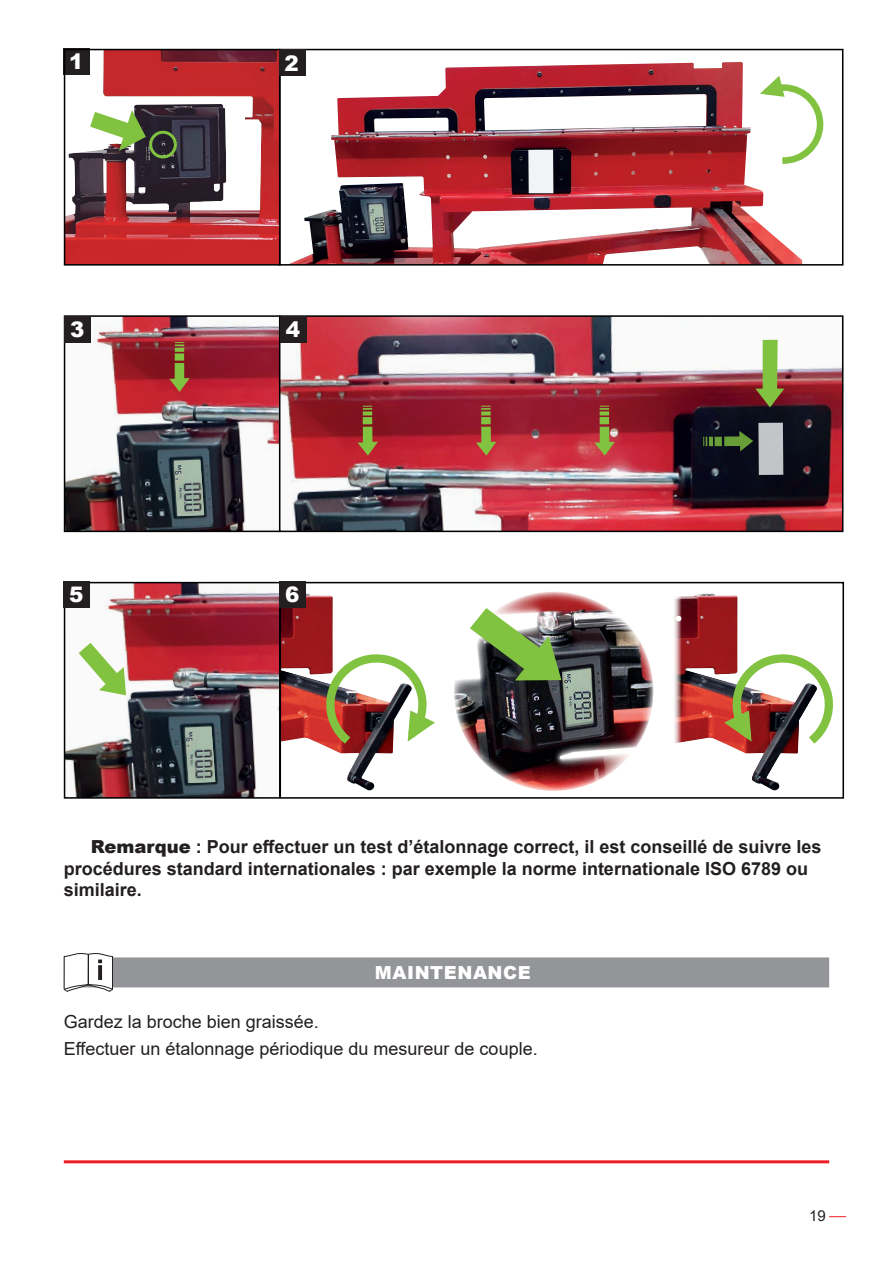
<style>
.page{position:relative;width:893px;height:1263px;background:#fff}
.page>*{position:absolute;margin:0;border:0;box-sizing:border-box;transform-origin:0 0}
.t1{font:900 21.45px "Arial";color:#fff}
.t2{font:700 18px/21.6px "Arial";color:#231f20}
.t3{font:18px/27.2px "Arial";color:#231f20}
.t4{font:900 18px "Arial";letter-spacing:.035em;color:#fff}
.t5{font:15px "Arial";color:#231f20}
.s1{font-weight:900}
</style>
<div class="page">
<svg style="left:829px;top:1216px;width:17px;height:1px"></svg>
<div style="left:64px;top:957px;width:765px;height:30px;background:#939598"></div>
<img style="left:67px;top:318px;width:773px;height:211px">
<svg style="left:169px;top:363px;width:21px;height:29px"></svg>
<div style="left:175px;top:353px;width:9px;height:8px;background:#81c340"></div>
<svg style="left:175px;top:342px;width:9px;height:10px"></svg>
<svg style="left:157px;top:460px;width:17px;height:56px"></svg>
<img style="left:174px;top:460px;width:30px;height:56px">
<div style="left:64px;top:315px;width:217px;height:217px;border:2px solid #000001"></div>
<div style="left:65px;top:316px;width:26px;height:26px;background:#231f20"></div>
<svg style="left:358px;top:427px;width:20px;height:29px"></svg>
<div style="left:363px;top:417px;width:9px;height:7px;background:#81c340"></div>
<svg style="left:363px;top:406px;width:9px;height:9px"></svg>
<svg style="left:476px;top:427px;width:20px;height:29px"></svg>
<div style="left:481px;top:417px;width:10px;height:7px;background:#81c340"></div>
<svg style="left:481px;top:411px;width:10px;height:4px"></svg>
<svg style="left:481px;top:406px;width:10px;height:4px"></svg>
<div style="left:715px;top:437px;width:7px;height:9px;background:#689e38"></div>
<svg style="left:703px;top:437px;width:10px;height:9px"></svg>
<svg style="left:594px;top:427px;width:21px;height:29px"></svg>
<div style="left:600px;top:417px;width:9px;height:7px;background:#81c340"></div>
<svg style="left:600px;top:406px;width:9px;height:9px"></svg>
<svg style="left:724px;top:423px;width:59px;height:52px;background:#5e6464"></svg>
<svg style="left:755px;top:340px;width:29px;height:67px"></svg>
<div style="left:279px;top:315px;width:564px;height:217px;border:2px solid #000001"></div>
<div style="left:280px;top:316px;width:26px;height:26px;background:#231f20"></div>
<img style="left:67px;top:585px;width:211px;height:211px">
<svg style="left:185px;top:726px;width:30px;height:1px"></svg>
<img style="left:185px;top:727px;width:30px;height:56px">
<svg style="left:79px;top:643px;width:47px;height:52px"></svg>
<div style="left:64px;top:582px;width:217px;height:217px;border:2px solid #000001"></div>
<div style="left:64px;top:582px;width:26px;height:26px;background:#231f20"></div>
<img style="left:282px;top:594px;width:111px;height:197px">
<div style="left:279px;top:582px;width:565px;height:217px;border:2px solid #000001"></div>
<img style="left:674px;top:594px;width:63px;height:149px">
<img style="left:726px;top:596px;width:72px;height:195px">
<img style="left:328px;top:655px;width:107px;height:97px">
<img style="left:724px;top:655px;width:107px;height:97px">
<div style="left:279px;top:582px;width:27px;height:26px;background:#231f20"></div>
<img style="left:454px;top:591px;width:199px;height:200px">
<img style="left:470px;top:608px;width:91px;height:72px">
<img style="left:67px;top:52px;width:211px;height:211px">
<svg style="left:90px;top:110px;width:56px;height:41px"></svg>
<div style="left:149px;top:131px;width:28px;height:27px;border:3px solid #81c340;border-radius:50%"></div>
<div style="left:64px;top:49px;width:217px;height:217px;border:2px solid #000001"></div>
<img style="left:291px;top:62px;width:511px;height:201px">
<div style="left:528px;top:150px;width:25px;height:43px;background:#f2f3f4"></div>
<svg style="left:757px;top:76px;width:67px;height:91px"></svg>
<div style="left:360px;top:195px;width:34px;height:47px;background:#fff;opacity:.75"></div>
<svg style="left:369px;top:204px;width:16px;height:29px"></svg>
<img style="left:370px;top:206px;width:15px;height:27px">
<div style="left:279px;top:49px;width:564px;height:217px;border:2px solid #000001"></div>
<div style="left:279px;top:50px;width:26px;height:26px;background:#231f20"></div>
<hr style="left:64px;top:1160px;width:765px;height:3px;background:#ee1d23">
<svg style="left:63px;top:953px;width:50px;height:211px"></svg>
<p class="t1" style="left:69px;top:46px;width:16px">1</p>
<p class="t1" style="left:284px;top:47px;width:16px">2</p>
<p class="t1" style="left:70px;top:313px;width:16px">3</p>
<p class="t1" style="left:286px;top:313px;width:16px">4</p>
<p class="t1" style="left:69px;top:579px;width:16px">5</p>
<p class="t1" style="left:285px;top:579px;width:16px">6</p>
<p class="t2" style="left:64px;top:836px;width:759px;text-indent:27px"><span class="s1">Remarque</span> : Pour effectuer un test d’étalonnage correct, il est conseillé de suivre les procédures standard internationales : par exemple la norme internationale ISO 6789 ou similaire.</p>
<p class="t4" style="left:375px;top:959px;width:158px">MAINTENANCE</p>
<p class="t3" style="left:64px;top:1008px;width:475px">Gardez la broche bien graissée.<br>Effectuer un étalonnage périodique du mesureur de couple.</p>
<p class="t5" style="left:809px;top:1206px;width:18px">19</p>
</div>
